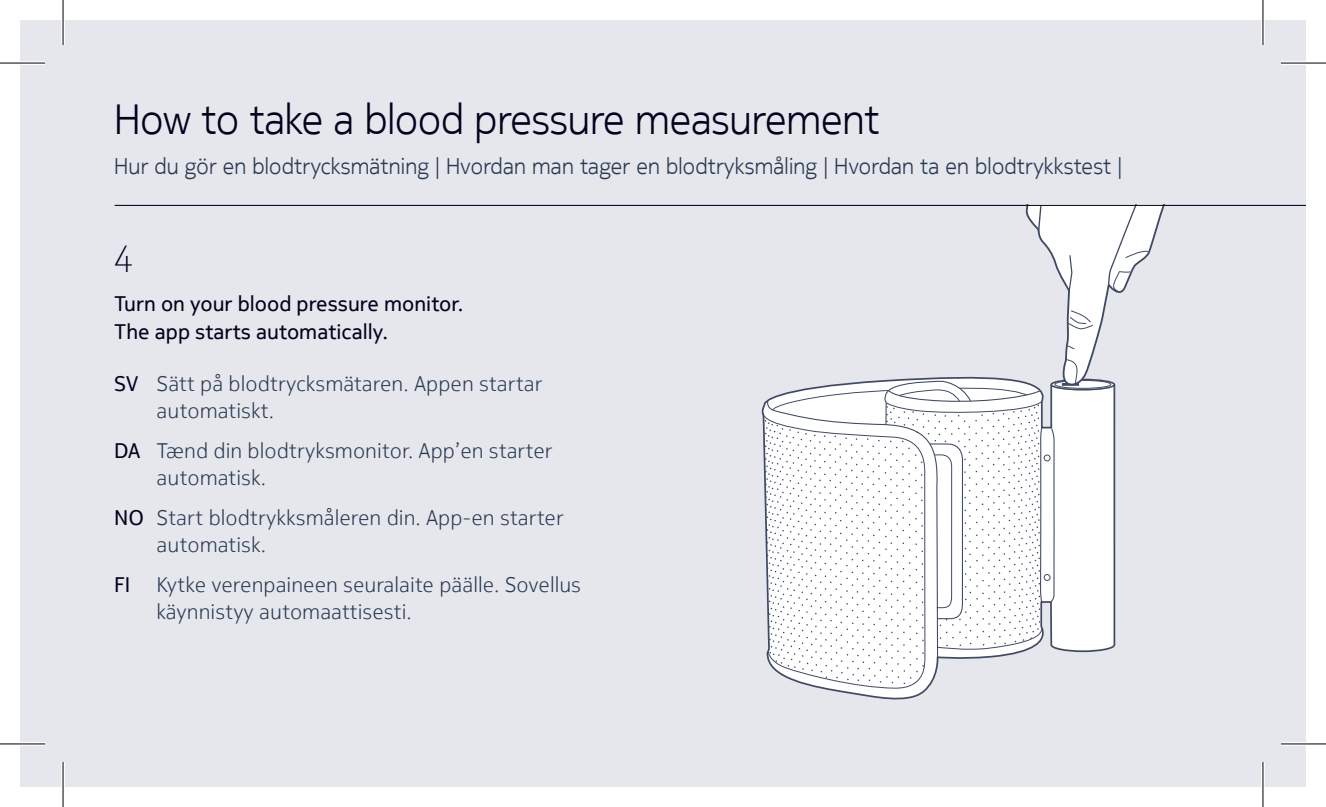
<style>
.page{position:relative;width:1326px;height:807px;background:#fff}
.page>*{position:absolute;margin:0;border:0;box-sizing:border-box;transform-origin:0 0}
.t1{font:300 42px "Nokia Pure Headline";color:#00021e}
.t2{font:200 37.5px "Nokia Pure Headline";color:#00021e}
.t3{font:300 22.5px "Nokia Pure Headline";letter-spacing:.01em;color:#283952}
.t4{font:300 21px/27px "Nokia Pure Text";color:#283952}
.t5{font:21px/27px "Nokia Pure Text";color:#00021e}
.s1{font-weight:400;color:#00021e}
</style>
<div class="page">
<div style="left:1262px;top:20px;width:43px;height:766px;background:#e5e7ec"></div>
<div style="left:20px;top:20px;width:1242px;height:766px;background:#e5e7ec"></div>
<svg style="left:761px;top:403px;width:171px;height:297px"></svg>
<svg style="left:762px;top:412px;width:164px;height:277px"></svg>
<svg style="left:764px;top:206px;width:401px;height:478px"></svg>
<hr style="left:115px;top:205px;width:1190px;height:1px;background:#00021e">
<hr style="left:0;top:61px;width:45px;height:4px;background:#fff">
<hr style="left:1280px;top:61px;width:45px;height:4px;background:#fff">
<svg style="left:0;top:742px;width:45px;height:3px"></svg>
<svg style="left:1281px;top:741px;width:44px;height:4px"></svg>
<hr style="left:61px;top:0;width:4px;height:45px;background:#fff">
<hr style="left:61px;top:761px;width:4px;height:45px;background:#fff">
<svg style="left:1261px;top:0;width:3px;height:45px"></svg>
<svg style="left:1260px;top:762px;width:4px;height:44px"></svg>
<hr style="left:0;top:62px;width:45px;height:2px;background:#000">
<hr style="left:1280px;top:62px;width:45px;height:2px;background:#000">
<hr style="left:0;top:743px;width:45px;height:1px;background:#000">
<hr style="left:1280px;top:743px;width:45px;height:1px;background:#000">
<hr style="left:62px;top:0;width:2px;height:45px;background:#000">
<hr style="left:62px;top:761px;width:2px;height:45px;background:#000">
<hr style="left:1262px;top:0;width:1px;height:45px;background:#000">
<hr style="left:1262px;top:761px;width:1px;height:45px;background:#000">
<h1 class="t1" style="left:114px;top:94px;width:766px">How to take a blood pressure measurement</h1>
<p class="t3" style="left:114px;top:152px;width:1009px">Hur du gör en blodtrycksmätning | Hvordan man tager en blodtryksmåling | Hvordan ta en blodtrykkstest |</p>
<h2 class="t2" style="left:114px;top:235px;width:21px">4</h2>
<p class="t5" style="left:114px;top:290px;width:351px">Turn on your blood pressure monitor.<br>The app starts automatically.</p>
<p class="t4" style="left:157px;top:370px;width:387px;text-indent:-43px"><span class="s1">SV</span> Sätt på blodtrycksmätaren. Appen startar automatiskt.</p>
<p class="t4" style="left:157px;top:436px;width:397px;text-indent:-43px"><span class="s1">DA</span> Tænd din blodtryksmonitor. App’en starter automatisk.</p>
<p class="t4" style="left:157px;top:503px;width:408px;text-indent:-43px"><span class="s1">NO</span> Start blodtrykksmåleren din. App-en starter automatisk.</p>
<p class="t4" style="left:157px;top:570px;width:426px;text-indent:-43px"><span class="s1">FI</span> Kytke verenpaineen seuralaite päälle. Sovellus käynnistyy automaattisesti.</p>
</div>
